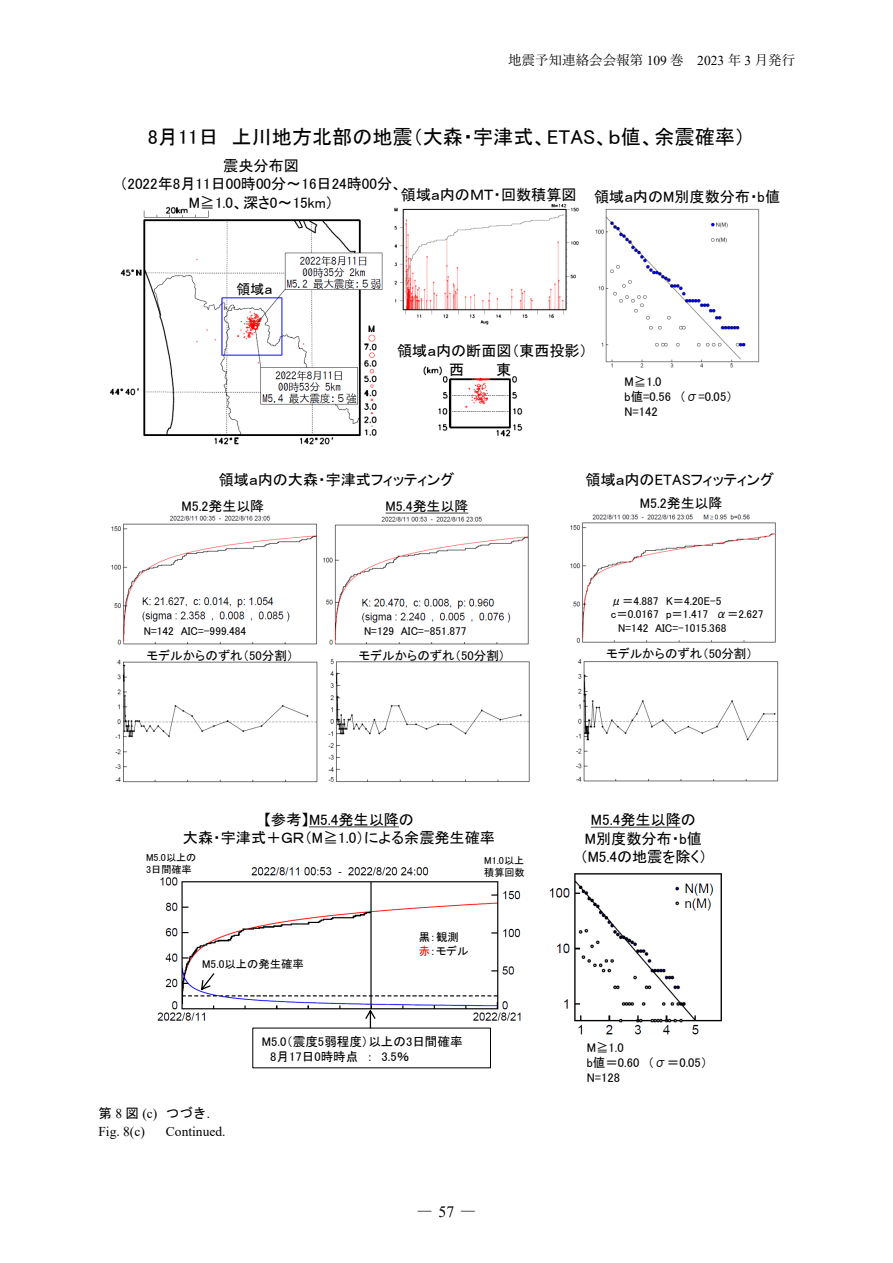
<style>
.page{position:relative;width:893px;height:1263px;background:#fff}
.page>*{position:absolute;margin:0;border:0;box-sizing:border-box;transform-origin:0 0}
.t1{font:20.1px "MS P Gothic";color:#000}
.t2{font:15.75px "Yu Mincho";color:#000}
.t3{font:15.15px/18.1px "MS P Gothic";color:#000;text-align:center}
.t4{font:13.95px "MS P Gothic";color:#000}
.t5{font:13.5px "Yu Mincho";color:#000}
.t6{font:13.5px "Times New Roman";color:#000}
.t7{font:13.5px "MS Gothic";color:#000}
.t8{font:12.6px/15.1px "MS P Gothic";color:#000}
.t9{font:11.4px/13.6px "MS P Gothic";letter-spacing:.005em;color:#000}
.t10{font:10.2px/12.1px "MS P Gothic";color:#000}
.s1{font-family:"Times New Roman"}
.s2{color:#f00}
</style>
<div class="page">
<img style="left:549px;top:873px;width:173px;height:162px">
<img style="left:157px;top:867px;width:364px;height:154px">
<img style="left:576px;top:659px;width:203px;height:123px">
<img style="left:570px;top:514px;width:206px;height:129px">
<img style="left:328px;top:659px;width:202px;height:123px">
<img style="left:323px;top:516px;width:206px;height:129px">
<img style="left:115px;top:659px;width:203px;height:124px">
<img style="left:111px;top:515px;width:206px;height:130px">
<img style="left:595px;top:208px;width:165px;height:160px">
<img style="left:394px;top:204px;width:185px;height:120px">
<img style="left:423px;top:366px;width:100px;height:71px">
<img style="left:109px;top:207px;width:274px;height:238px">
<svg style="left:201px;top:973px;width:13px;height:17px"></svg>
<svg style="left:309px;top:826px;width:90px;height:1px"></svg>
<svg style="left:365px;top:1009px;width:11px;height:19px"></svg>
<svg style="left:591px;top:827px;width:90px;height:1px"></svg>
<svg style="left:386px;top:513px;width:82px;height:1px"></svg>
<img style="left:140px;top:596px;width:152px;height:26px">
<img style="left:361px;top:597px;width:149px;height:26px">
<p class="t5" style="left:508px;top:48px;width:288px">地震予知連絡会会報第 <span class="s1">109</span> 巻　<span class="s1">2023</span> 年 <span class="s1">3</span> 月発行</p>
<p class="t1" style="left:148px;top:127px;width:599px">8月11日 上川地方北部の地震（大森・宇津式、ETAS、ｂ値、余震確率）</p>
<p class="t3" style="left:120px;top:157px;width:284px">震央分布図<br>（2022年8月11日00時00分～16日24時00分、<br>M≧1.0、深さ0～15km）</p>
<p class="t3" style="left:401px;top:186px;width:177px">領域ａ内のＭＴ・回数積算図</p>
<p class="t3" style="left:594px;top:188px;width:188px">領域ａ内のM別度数分布・b値</p>
<p class="t4" style="left:237px;top:282px;width:37px">領域ａ</p>
<p class="t3" style="left:449px;top:341px;width:139px;line-height:19.2px;text-align:left;text-indent:-52px">領域ａ内の断面図（東西投影）西</p>
<p class="t3" style="left:496px;top:360px;width:17px">東</p>
<p class="t8" style="left:624px;top:374px;width:110px">M≧1.0<br>b値=0.56 （σ=0.05）<br>N=142</p>
<p class="t3" style="left:219px;top:470px;width:237px">領域ａ内の大森・宇津式フィッティング</p>
<p class="t3" style="left:586px;top:470px;width:190px">領域ａ内のETASフィッティング</p>
<p class="t4" style="left:181px;top:499px;width:84px">M5.2発生以降</p>
<p class="t4" style="left:386px;top:499px;width:84px">M5.4発生以降</p>
<p class="t4" style="left:640px;top:496px;width:84px">M5.2発生以降</p>
<p class="t9" style="left:144px;top:624px;width:104px">N=142 AIC=-999.484</p>
<p class="t9" style="left:364px;top:624px;width:104px">N=129 AIC=-851.877</p>
<p class="t9" style="left:611px;top:594px;width:112px">μ＝4.887 K＝4.20E-5</p>
<p class="t9" style="left:611px;top:607px;width:154px">c＝0.0167 p＝1.417 α＝2.627</p>
<p class="t9" style="left:618px;top:621px;width:110px">N=142 AIC=-1015.368</p>
<p class="t8" style="left:147px;top:648px;width:148px">モデルからのずれ（50分割）</p>
<p class="t8" style="left:359px;top:647px;width:148px">モデルからのずれ（50分割）</p>
<p class="t8" style="left:606px;top:646px;width:148px">モデルからのずれ（50分割）</p>
<p class="t3" style="left:183px;top:810px;width:313px">【参考】M5.4発生以降の<br>大森・宇津式＋ＧＲ（M≧1.0）による余震発生確率</p>
<p class="t10" style="left:146px;top:851px;width:52px">M5.0以上の<br>3日間確率</p>
<p class="t10" style="left:484px;top:854px;width:42px">M1.0以上積算回数</p>
<p class="t9" style="left:202px;top:957px;width:103px">M5.0以上の発生確率</p>
<p class="t9" style="left:419px;top:930px;width:51px">黒：観測<span class="s2">赤</span>：モデル</p>
<p class="t7" style="left:98px;top:1106px;width:123px">第 <span class="s1">8</span> 図 <span class="s1">(c)</span> つづき．</p>
<p class="t6" style="left:98px;top:1122px;width:48px">Fig. 8(c)</p>
<p class="t6" style="left:166px;top:1122px;width:61px">Continued.</p>
<p class="t8" style="left:270px;top:1034px;width:194px;text-indent:-8px">M5.0（震度5弱程度）以上の3日間確率<br>8月17日0時時点 ： 3.5％</p>
<p class="t2" style="left:417px;top:1197px;width:61px">―<span class="s1">57</span>―</p>
<p class="t3" style="left:580px;top:811px;width:128px">M5.4発生以降の<br>M別度数分布・b値（M5.4の地震を除く）</p>
<p class="t8" style="left:587px;top:1040px;width:122px">M≧1.0<br>b値＝0.60 （σ＝0.05）<br>N=128</p>
</div>
